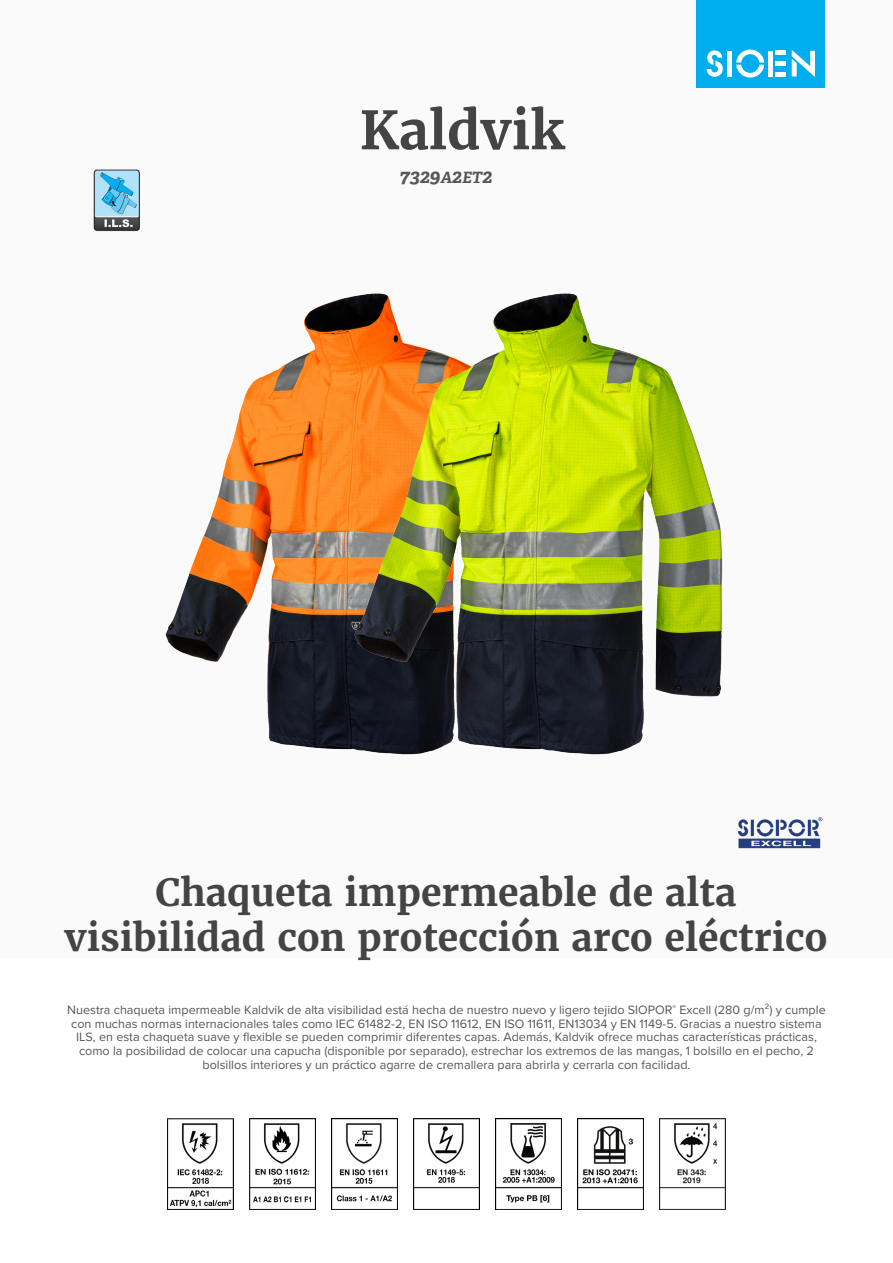
<style>
.page{position:relative;width:893px;height:1263px;background:#fff}
.page>*{position:absolute;margin:0;border:0;box-sizing:border-box;transform-origin:0 0}
.product_name{font:700 52.5px "Merriweather";color:#444}
.product_h2{font:700 37.5px/45px "Merriweather";color:#444;text-align:center}
.product_ref{font:italic 700 19.5px "Adelle";color:#57585a}
.product_description{font:12.6px/13.6px "Proxima Nova";color:#57585a;text-align:center}
.s1{font-size:15.6px}
</style>
<div class="page">
<div style="left:0;top:0;width:893px;height:957px;background:#fafafa"></div>
<div style="left:697px;top:0;width:128px;height:88px;background:#00aeef"></div>
<svg style="left:707px;top:50px;width:16px;height:27px"></svg>
<svg style="left:736px;top:50px;width:28px;height:28px"></svg>
<div style="left:727px;top:51px;width:5px;height:26px;background:#fff"></div>
<div style="left:768px;top:51px;width:5px;height:26px;background:#fff"></div>
<div style="left:775px;top:72px;width:11px;height:5px;background:#fff"></div>
<div style="left:775px;top:61px;width:11px;height:5px;background:#fff"></div>
<hr style="left:775px;top:51px;width:11px;height:4px;background:#fff">
<svg style="left:792px;top:50px;width:23px;height:27px"></svg>
<img style="left:93px;top:169px;width:46px;height:63px">
<img style="left:783px;top:817px;width:40px;height:32px">
<img style="left:167px;top:1118px;width:66px;height:92px">
<img style="left:249px;top:1118px;width:66px;height:92px">
<img style="left:331px;top:1118px;width:66px;height:92px">
<img style="left:413px;top:1118px;width:67px;height:92px">
<img style="left:495px;top:1118px;width:67px;height:92px">
<img style="left:577px;top:1118px;width:67px;height:92px">
<img style="left:659px;top:1118px;width:67px;height:92px">
<img style="left:110px;top:170px;width:188px;height:576px">
<img style="left:298px;top:293px;width:485px;height:556px">
<p class="product_name" style="left:360px;top:97px;width:207px">Kaldvik</p>
<p class="product_ref" style="left:400px;top:164px;width:94px">7329<span class="s1">A</span>2<span class="s1">ET</span>2</p>
<p class="product_h2" style="left:65px;top:869px;width:764px">Chaqueta impermeable de alta visibilidad con protección arco eléctrico</p>
<p class="product_description" style="left:67px;top:1002px;width:760px">Nuestra chaqueta impermeable Kaldvik de alta visibilidad está hecha de nuestro nuevo y ligero tejido SIOPOR<sup>®</sup> Excell (280 g/m²) y cumple con muchas normas internacionales tales como IEC 61482-2, EN ISO 11612, EN ISO 11611, EN13034 y EN 1149-5. Gracias a nuestro sistema ILS, en esta chaqueta suave y flexible se pueden comprimir diferentes capas. Además, Kaldvik ofrece muchas características prácticas, como la posibilidad de colocar una capucha (disponible por separado), estrechar los extremos de las mangas, 1 bolsillo en el pecho, 2 bolsillos interiores y un práctico agarre de cremallera para abrirla y cerrarla con facilidad.</p>
</div>
